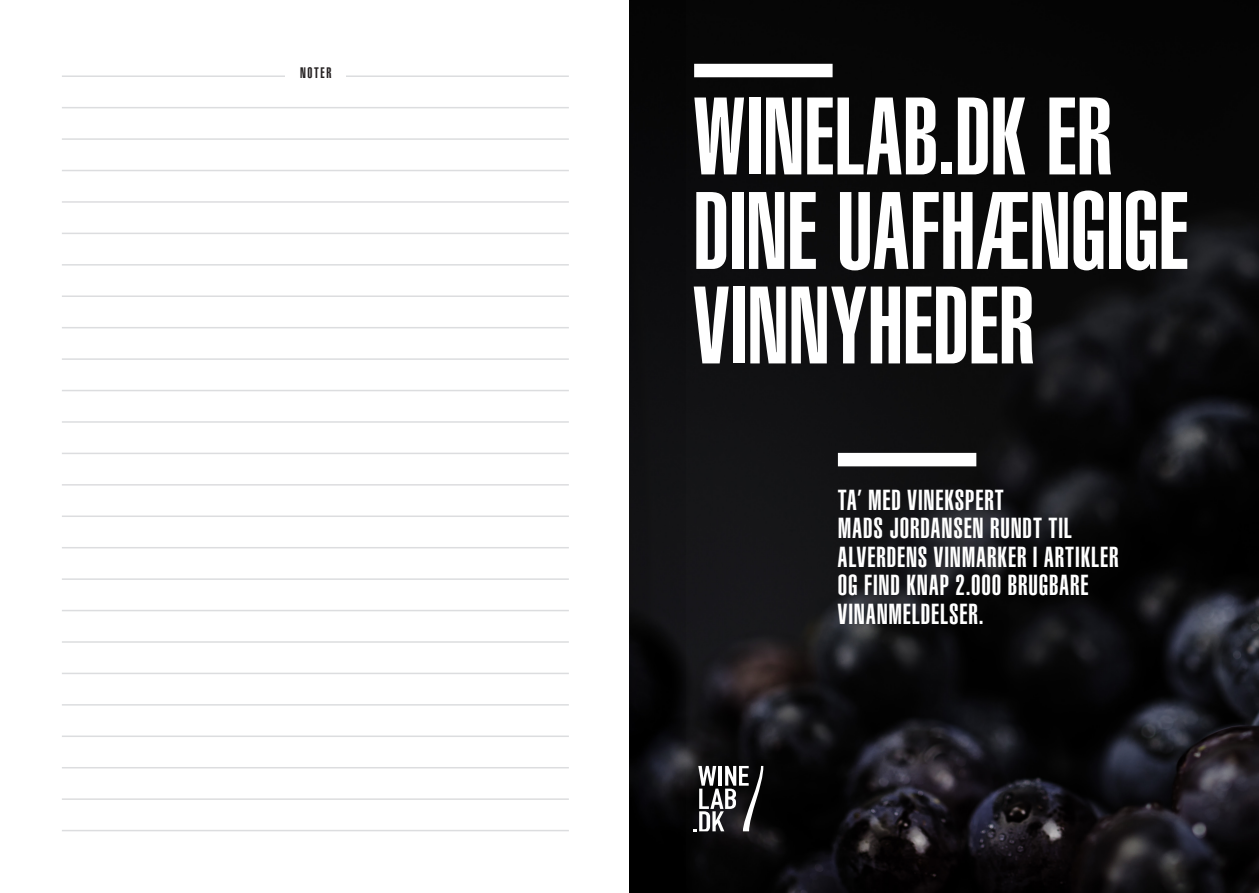
<style>
.page{position:relative;width:1259px;height:893px;background:#fff}
.page>*{position:absolute;margin:0;border:0;box-sizing:border-box;transform-origin:0 0}
.overskrift{font:108px/94.5px "Helvetica LT Std Ultra Comp";color:#fff}
.t1{font:28.5px/28.5px "Helvetica LT Std Ultra Comp";letter-spacing:.035em;color:#fff}
.t2{font:15px "Helvetica LT Std Ultra Comp";letter-spacing:.115em;color:#231f20}
</style>
<div class="page">
<img style="left:693px;top:0;width:566px;height:893px">
<svg style="left:693px;top:766px;width:70px;height:65px"></svg>
<div style="left:694px;top:64px;width:138px;height:13px;background:#fff"></div>
<div style="left:838px;top:453px;width:138px;height:13px;background:#fff"></div>
<hr style="left:62px;top:641px;width:507px;height:2px;background:#dcdddf">
<hr style="left:62px;top:673px;width:507px;height:1px;background:#dcdddf">
<hr style="left:62px;top:735px;width:507px;height:2px;background:#dcdddf">
<hr style="left:62px;top:767px;width:507px;height:1px;background:#dcdddf">
<hr style="left:62px;top:798px;width:507px;height:2px;background:#dcdddf">
<hr style="left:62px;top:830px;width:507px;height:1px;background:#dcdddf">
<hr style="left:62px;top:610px;width:507px;height:1px;background:#dcdddf">
<hr style="left:62px;top:704px;width:507px;height:2px;background:#dcdddf">
<hr style="left:62px;top:138px;width:507px;height:2px;background:#dcdddf">
<hr style="left:62px;top:170px;width:507px;height:1px;background:#dcdddf">
<hr style="left:62px;top:233px;width:507px;height:1px;background:#dcdddf">
<hr style="left:62px;top:264px;width:507px;height:2px;background:#dcdddf">
<hr style="left:62px;top:295px;width:507px;height:2px;background:#dcdddf">
<hr style="left:62px;top:327px;width:507px;height:1px;background:#dcdddf">
<hr style="left:62px;top:107px;width:507px;height:1px;background:#dcdddf">
<hr style="left:62px;top:201px;width:507px;height:2px;background:#dcdddf">
<hr style="left:62px;top:75px;width:507px;height:2px;background:#dcdddf">
<div style="left:285px;top:64px;width:60px;height:21px;background:#fff"></div>
<hr style="left:62px;top:390px;width:507px;height:1px;background:#dcdddf">
<hr style="left:62px;top:421px;width:507px;height:2px;background:#dcdddf">
<hr style="left:62px;top:484px;width:507px;height:2px;background:#dcdddf">
<hr style="left:62px;top:515px;width:507px;height:2px;background:#dcdddf">
<hr style="left:62px;top:547px;width:507px;height:1px;background:#dcdddf">
<hr style="left:62px;top:578px;width:507px;height:2px;background:#dcdddf">
<hr style="left:62px;top:358px;width:507px;height:2px;background:#dcdddf">
<hr style="left:62px;top:453px;width:507px;height:1px;background:#dcdddf">
<svg style="left:629px;top:0;width:64px;height:893px;background:#0b0b0d"></svg>
<p class="t2" style="left:300px;top:64px;width:33px">NOTER</p>
<p class="overskrift" style="left:693px;top:91px;width:496px">WINELAB.DK ER<br>DINE UAFHÆNGIGE<br>VINNYHEDER</p>
<p class="t1" style="left:838px;top:486px;width:282px">TA’ MED VINEKSPERT<br>MADS JORDANSEN RUNDT TIL<br>ALVERDENS VINMARKER I ARTIKLER<br>OG FIND KNAP 2.000 BRUGBARE<br>VINANMELDELSER.</p>
</div>
